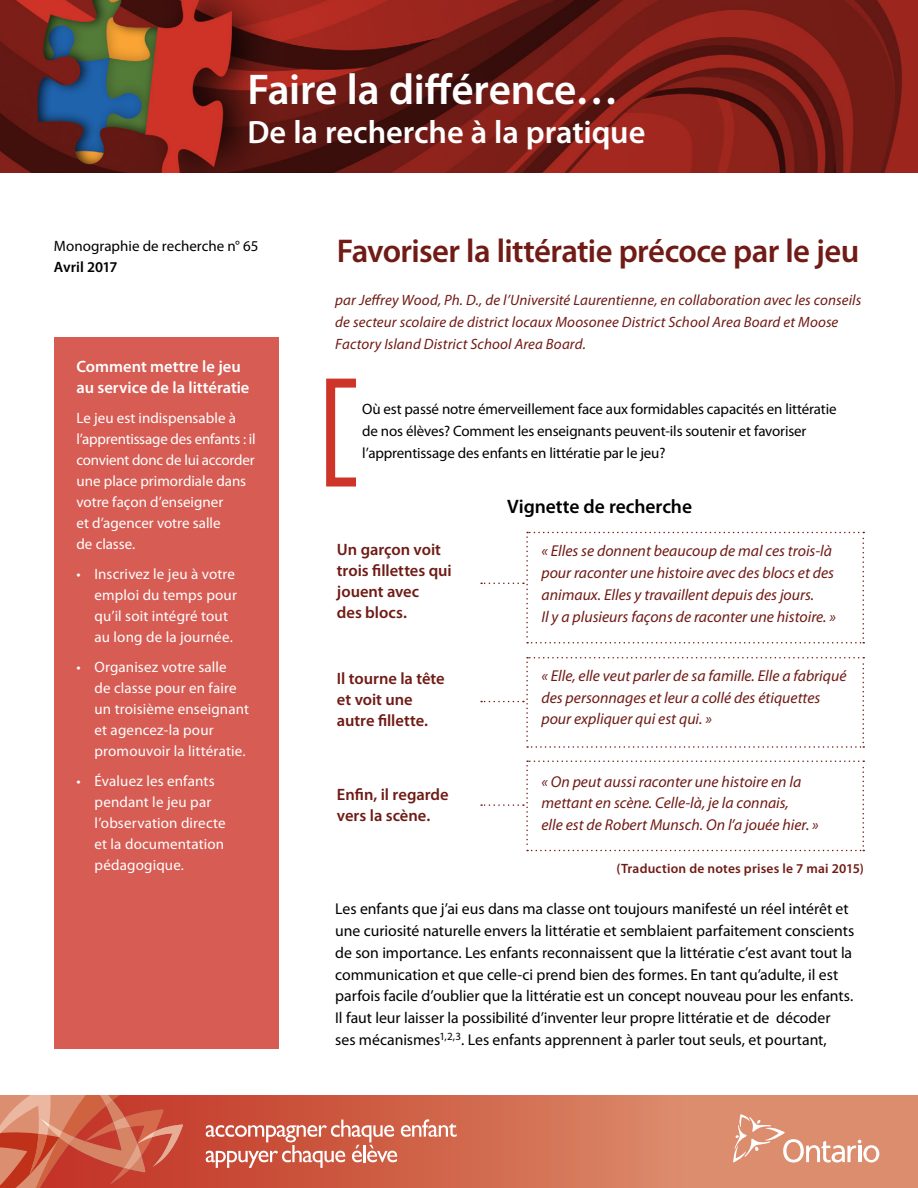
<style>
.page{position:relative;width:918px;height:1188px;background:#fff}
.page>*{position:absolute;margin:0;border:0;box-sizing:border-box;transform-origin:0 0}
.What_Works_Title{font:600 43.2px "Myriad Pro";letter-spacing:-.005em;color:#fff}
.Main_Title{font:600 33px "Myriad Pro";letter-spacing:-.02em;color:#701b15}
.Research_into_Practi{font:600 32.4px "Myriad Pro";letter-spacing:-.005em;color:#fff}
.t1{font:600 19.5px "Myriad Pro";letter-spacing:-.005em;color:#000}
.t2{font:600 16.5px/21px "Myriad Pro";color:#701b15}
.t3{font:600 16.5px/21px "Myriad Pro";color:#fff}
.Body_Copy_with_space{font:15.75px/21.8px "Myriad Pro";letter-spacing:-.005em;color:#000}
.Dark_Red_Italic_Body{font:italic 15.75px/21.8px "Myriad Pro";color:#701b15}
.t4{font:15px/21px "Myriad Pro";letter-spacing:.005em;color:#fff}
.Opening_Quote{font:italic 15px/21.8px "Myriad Pro";letter-spacing:.01em;color:#701b15}
.Opening_Statement{font:15px/21.8px "Myriad Pro";letter-spacing:-.01em;color:#000}
.Research_monograph{font:15px "Myriad Pro";color:#000}
.Month_and_Year{font:600 15px "Myriad Pro";letter-spacing:-.005em;color:#000}
.t5{font:600 13.5px "Myriad Pro";letter-spacing:.015em;color:#701b15}
</style>
<div class="page">
<div style="left:326px;top:379px;width:35px;height:108px;border:9px solid #ce3428"></div>
<div style="left:54px;top:338px;width:225px;height:711px;background:#d75c53"></div>
<svg style="left:481px;top:532px;width:383px;height:112px"></svg>
<svg style="left:481px;top:657px;width:383px;height:91px"></svg>
<svg style="left:481px;top:760px;width:383px;height:91px"></svg>
<img style="left:0;top:0;width:918px;height:173px">
<svg style="left:184px;top:1096px;width:734px;height:92px;background:#d47559"></svg>
<svg style="left:0;top:1096px;width:184px;height:92px;background:#cf624a"></svg>
<svg style="left:733px;top:1114px;width:146px;height:49px;background:#e19f85"></svg>
<svg style="left:206px;top:1119px;width:251px;height:49px;background:#d57865"></svg>
<p class="What_Works_Title" style="left:248px;top:66px;width:372px">Faire la différence…</p>
<p class="Research_into_Practi" style="left:248px;top:115px;width:399px">De la recherche à la pratique</p>
<p class="Research_monograph" style="left:54px;top:238px;width:206px">Monographie de recherche n° 65</p>
<p class="Month_and_Year" style="left:54px;top:259px;width:65px">Avril 2017</p>
<p class="t3" style="left:76px;top:357px;width:174px">Comment mettre le jeu au service de la littératie</p>
<p class="t4" style="left:76px;top:408px;width:181px">Le jeu est indispensable à l’apprentissage des enfants : il convient donc de lui accorder une place primordiale dans votre façon d’enseigner<br>et d’agencer votre salle<br>de classe.</p>
<p class="t4" style="left:94px;top:564px;width:144px;text-indent:-18px">• Inscrivez le jeu à votre emploi du temps pour qu’il soit intégré tout au long de la journée.</p>
<p class="t4" style="left:94px;top:657px;width:156px;text-indent:-18px">• Organisez votre salle<br>de classe pour en faire un troisième enseignant et agencez-la pour promouvoir la littératie.</p>
<p class="t4" style="left:94px;top:771px;width:133px;text-indent:-18px">• Évaluez les enfants pendant le jeu par l’observation directe et la documentation pédagogique.</p>
<h1 class="Main_Title" style="left:337px;top:232px;width:524px">Favoriser la littératie précoce par le jeu</h1>
<p class="Opening_Quote" style="left:335px;top:290px;width:528px">par Jeffrey Wood, Ph. D., de l’Université Laurentienne, en collaboration avec les conseils de secteur scolaire de district locaux Moosonee District School Area Board et Moose<br>Factory Island District School Area Board.</p>
<p class="Opening_Statement" style="left:362px;top:398px;width:476px">Où est passé notre émerveillement face aux formidables capacités en littératie de nos élèves? Comment les enseignants peuvent-ils soutenir et favoriser l’apprentissage des enfants en littératie par le jeu?</p>
<h2 class="t1" style="left:507px;top:495px;width:186px">Vignette de recherche</h2>
<h3 class="t2" style="left:337px;top:540px;width:116px">Un garçon voit trois fillettes qui jouent avec<br>des blocs.</h3>
<p class="Dark_Red_Italic_Body" style="left:541px;top:541px;width:296px">« Elles se donnent beaucoup de mal ces trois-là pour raconter une histoire avec des blocs et des animaux. Elles y travaillent depuis des jours.<br>Il y a plusieurs façons de raconter une histoire. »</p>
<h3 class="t2" style="left:337px;top:669px;width:109px">Il tourne la tête et voit une autre fillette.</h3>
<p class="Dark_Red_Italic_Body" style="left:541px;top:665px;width:307px">« Elle, elle veut parler de sa famille. Elle a fabriqué des personnages et leur a collé des étiquettes pour expliquer qui est qui. »</p>
<p class="Dark_Red_Italic_Body" style="left:541px;top:771px;width:279px">« On peut aussi raconter une histoire en la mettant en scène. Celle-là, je la connais,<br>elle est de Robert Munsch. On l’a jouée hier. »</p>
<p class="t5" style="left:617px;top:861px;width:249px">(Traduction de notes prises le 7 mai 2015)</p>
<p class="Body_Copy_with_space" style="left:335px;top:898px;width:521px">Les enfants que j’ai eus dans ma classe ont toujours manifesté un réel intérêt et une curiosité naturelle envers la littératie et semblaient parfaitement conscients de son importance. Les enfants reconnaissent que la littératie c’est avant tout la communication et que celle-ci prend bien des formes. En tant qu’adulte, il est parfois facile d’oublier que la littératie est un concept nouveau pour les enfants.<br>Il faut leur laisser la possibilité d’inventer leur propre littératie et de décoder ses mécanismes<sup>1,2,3</sup>. Les enfants apprennent à parler tout seuls, et pourtant,</p>
<h3 class="t2" style="left:337px;top:784px;width:113px">Enfin, il regarde vers la scène.</h3>
</div>
